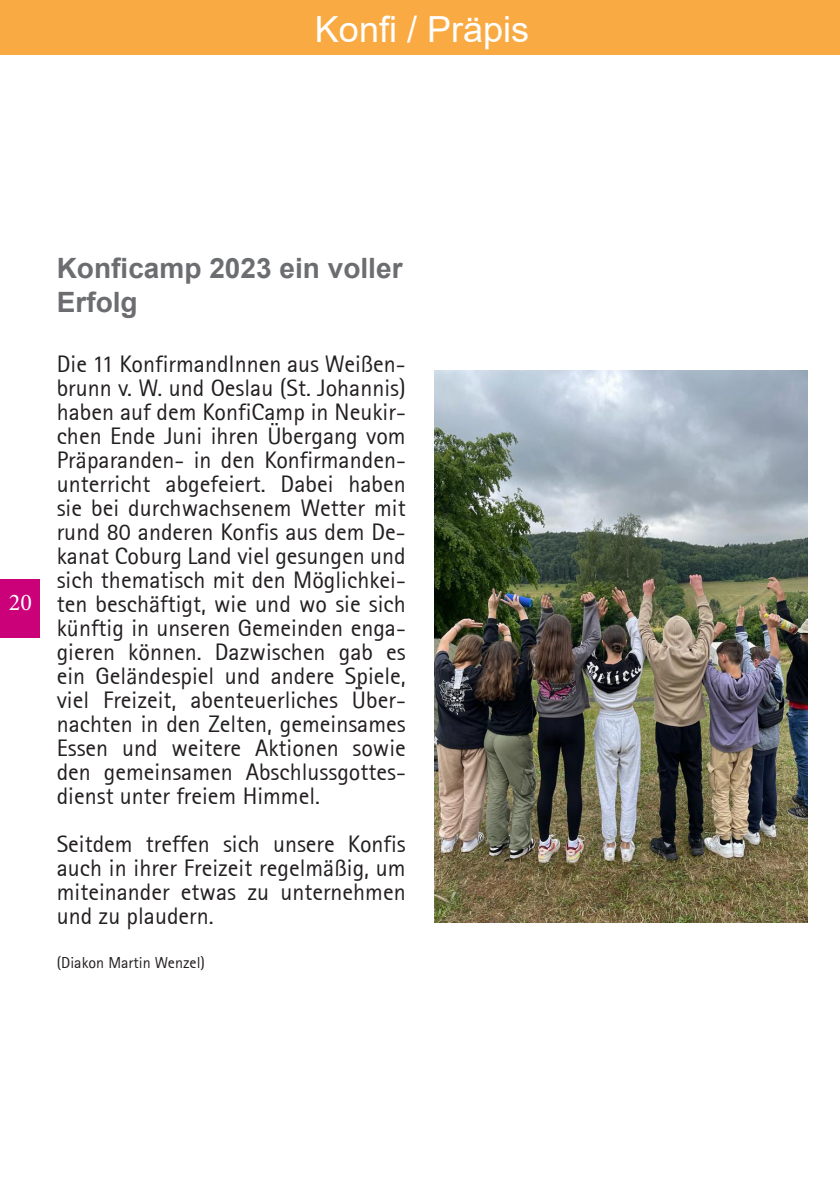
<style>
.page{position:relative;width:840px;height:1191px;background:#fff}
.page>*{position:absolute;margin:0;border:0;box-sizing:border-box;transform-origin:0 0}
.t1{font:36px "Arial";color:#fff}
.t2{font:700 28px/33.6px "Arial";color:#6c6d70}
.t3{font:24px/24px "Rotis Sans Serif 55";color:#231f20;text-align:justify}
.t4{font:24px "Minion Pro";color:#fff}
.t5{font:16px "Rotis Sans Serif 55";color:#231f20}
</style>
<div class="page">
<div style="left:0;top:0;width:839px;height:54px;background:#faaa42"></div>
<img style="left:434px;top:370px;width:373px;height:552px">
<div style="left:0;top:579px;width:39px;height:59px;background:#ca0178"></div>
<h1 class="t1" style="left:315px;top:4px;width:216px">Konfi / Präpis</h1>
<p class="t4" style="left:8px;top:586px;width:25px">20</p>
<p class="t2" style="left:57px;top:252px;width:347px">Konficamp 2023 ein voller<br>Erfolg</p>
<p class="t3" style="left:57px;top:352px;width:350px">Die 11 KonfirmandInnen aus Weißen&shy;brunn v. W. und Oeslau (St. Johannis) haben auf dem KonfiCamp in Neukir&shy;chen Ende Juni ihren Übergang vom Präparanden- in den Konfirmanden&shy;unterricht abgefeiert. Dabei haben sie bei durchwachsenem Wetter mit rund 80 anderen Konfis aus dem De&shy;kanat Coburg Land viel gesungen und sich thematisch mit den Möglichkei&shy;ten beschäftigt, wie und wo sie sich künftig in unseren Gemeinden enga&shy;gieren können. Dazwischen gab es ein Geländespiel und andere Spiele, viel Freizeit, abenteuerliches Über&shy;nachten in den Zelten, gemeinsames Essen und weitere Aktionen sowie den gemeinsamen Abschlussgottes&shy;dienst unter freiem Himmel.</p>
<p class="t3" style="left:57px;top:832px;width:350px">Seitdem treffen sich unsere Konfis auch in ihrer Freizeit regelmäßig, um miteinander etwas zu unternehmen und zu plaudern.</p>
<p class="t5" style="left:57px;top:953px;width:150px">(Diakon Martin Wenzel)</p>
</div>
